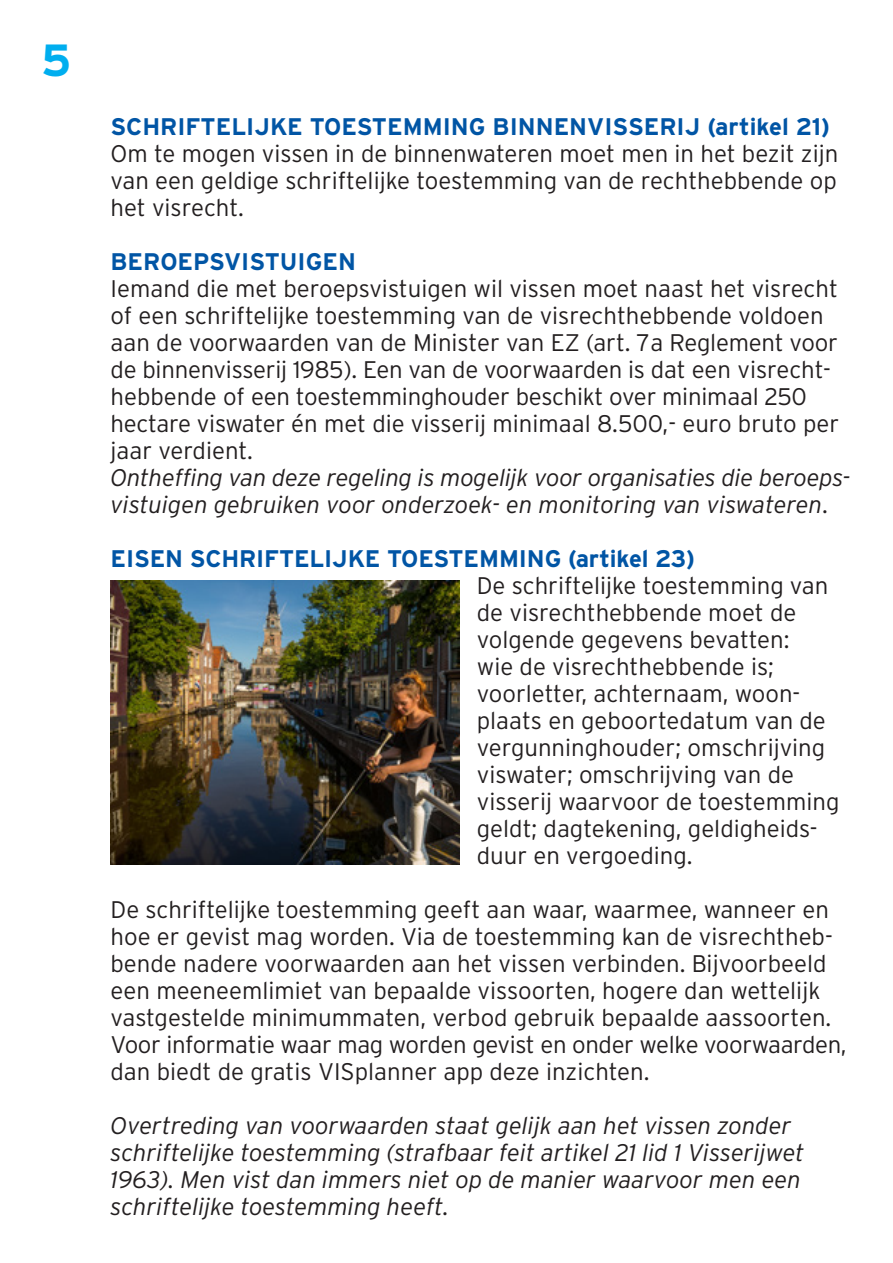
<style>
.page{position:relative;width:893px;height:1263px;background:#fff}
.page>*{position:absolute;margin:0;border:0;box-sizing:border-box;transform-origin:0 0}
.t1{font:700 45px "Interstate";color:#00aeef}
.t2{font:300 24px/27px "Interstate";color:#231f20}
.t3{font:italic 300 24px/27px "Interstate";color:#231f20}
.t4{font:700 24px "Interstate";color:#0155a5}
.s1{font-style:normal}
</style>
<div class="page">
<img style="left:111px;top:580px;width:349px;height:284px">
<h1 class="t1" style="left:41px;top:35px;width:32px">5</h1>
<p class="t4" style="left:111px;top:113px;width:721px">SCHRIFTELIJKE TOESTEMMING BINNENVISSERIJ (artikel 21)</p>
<p class="t2" style="left:111px;top:140px;width:729px;text-align:justify">Om te mogen vissen in de binnenwateren moet men in het bezit zijn van een geldige schriftelijke toestemming van de rechthebbende op het visrecht.</p>
<p class="t4" style="left:111px;top:248px;width:247px">BEROEPSVISTUIGEN</p>
<p class="t2" style="left:111px;top:275px;width:730px">Iemand die met beroepsvistuigen wil vissen moet naast het visrecht of een schriftelijke toestemming van de visrechthebbende voldoen aan de voorwaarden van de Minister van EZ (art. 7a Reglement voor de binnenvisserij 1985). Een van de voorwaarden is dat een visrecht&shy;hebbende of een toestemminghouder beschikt over minimaal 250 hectare viswater én met die visserij minimaal 8.500,- euro bruto per jaar verdient.</p>
<p class="t3" style="left:111px;top:464px;width:741px">Ontheffing van deze regeling is mogelijk voor organisaties die beroeps&shy;vistuigen gebruiken voor onderzoek- en monitoring van viswateren<span class="s1">.</span></p>
<p class="t4" style="left:111px;top:545px;width:586px">EISEN SCHRIFTELIJKE TOESTEMMING (artikel 23)</p>
<p class="t2" style="left:477px;top:572px;width:364px">De schriftelijke toestemming van de visrechthebbende moet de volgende gegevens bevatten:<br>wie de visrechthebbende is; voorletter, achternaam, woon&shy;plaats en geboortedatum van de vergunninghouder; omschrijving viswater; omschrijving van de visserij waarvoor de toestemming geldt; dagtekening, geldigheids&shy;duur en vergoeding.</p>
<p class="t2" style="left:111px;top:896px;width:738px">De schriftelijke toestemming geeft aan waar, waarmee, wanneer en hoe er gevist mag worden. Via de toestemming kan de visrechtheb&shy;bende nadere voorwaarden aan het vissen verbinden. Bijvoorbeeld een meeneemlimiet van bepaalde vissoorten, hogere dan wettelijk vastgestelde minimummaten, verbod gebruik bepaalde aassoorten.<br>Voor informatie waar mag worden gevist en onder welke voorwaarden, dan biedt de gratis VISplanner app deze inzichten.</p>
<p class="t3" style="left:111px;top:1112px;width:695px">Overtreding van voorwaarden staat gelijk aan het vissen zonder schriftelijke toestemming (strafbaar feit artikel 21 lid 1 Visserijwet 1963). Men vist dan immers niet op de manier waarvoor men een schriftelijke toestemming heeft.</p>
</div>
